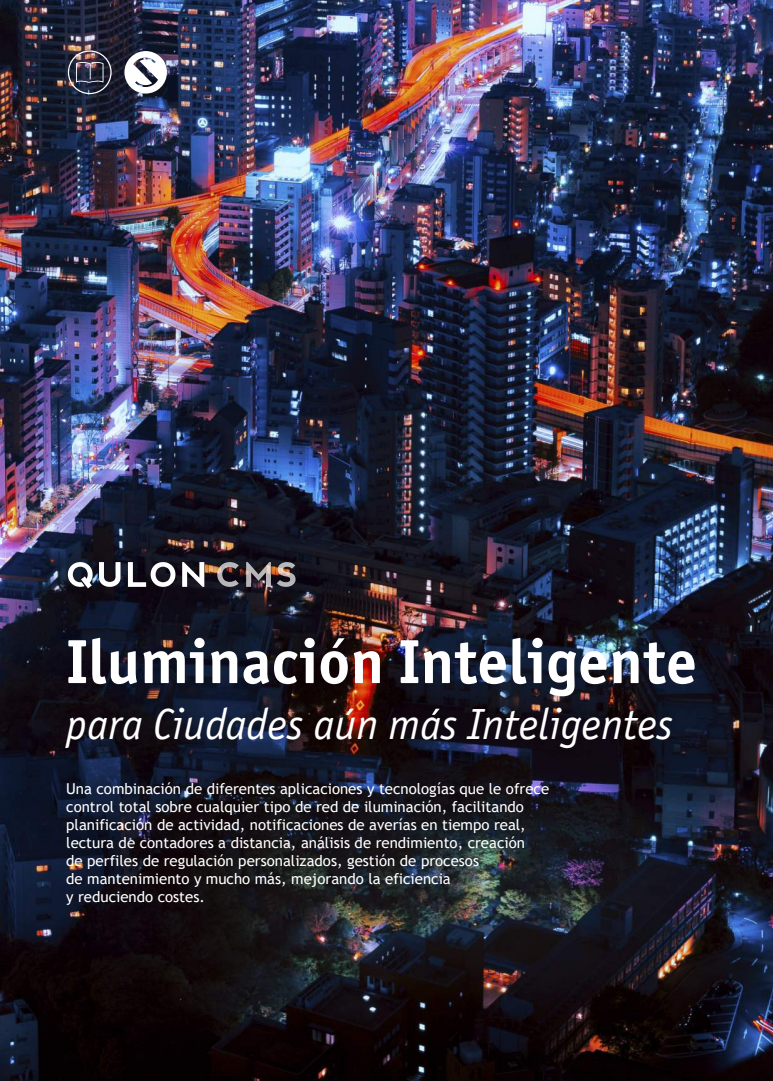
<style>
.page{position:relative;width:773px;height:1081px;background:#fff}
.page>*{position:absolute;margin:0;border:0;box-sizing:border-box;transform-origin:0 0}
.t1{font:700 62.5px "Officina Sans C";color:#fff}
.t2{font:italic 43.75px "Officina Sans C";color:#fff}
.t3{font:15px/18px "Trebuchet MS";color:#fff}
</style>
<div class="page">
<img style="left:0;top:0;width:772px;height:1081px">
<svg style="left:332px;top:638px;width:12px;height:10px"></svg>
<svg style="left:346px;top:709px;width:8px;height:6px"></svg>
<svg style="left:432px;top:709px;width:7px;height:6px"></svg>
<svg style="left:124px;top:51px;width:43px;height:43px"></svg>
<img style="left:68px;top:50px;width:44px;height:44px">
<svg style="left:99px;top:562px;width:21px;height:25px"></svg>
<svg style="left:128px;top:562px;width:47px;height:25px"></svg>
<svg style="left:182px;top:562px;width:22px;height:25px"></svg>
<svg style="left:217px;top:562px;width:22px;height:25px"></svg>
<svg style="left:246px;top:562px;width:25px;height:25px"></svg>
<svg style="left:277px;top:562px;width:18px;height:25px"></svg>
<svg style="left:68px;top:562px;width:25px;height:26px"></svg>
<h1 class="t1" style="left:66px;top:626px;width:632px">Iluminacion Inteligente</h1>
<h2 class="t2" style="left:66px;top:701px;width:608px">para Ciudades aun mas Inteligentes</h2>
<p class="t3" style="left:66px;top:779px;width:484px">Una combinación de diferentes aplicaciones y tecnologías que le ofrece control total sobre cualquier tipo de red de iluminación, facilitando planificación de actividad, notificaciones de averías en tiempo real, lectura de contadores a distancia, análisis de rendimiento, creación<br>de perfiles de regulación personalizados, gestión de procesos<br>de mantenimiento y mucho más, mejorando la eficiencia<br>y reduciendo costes.</p>
</div>
